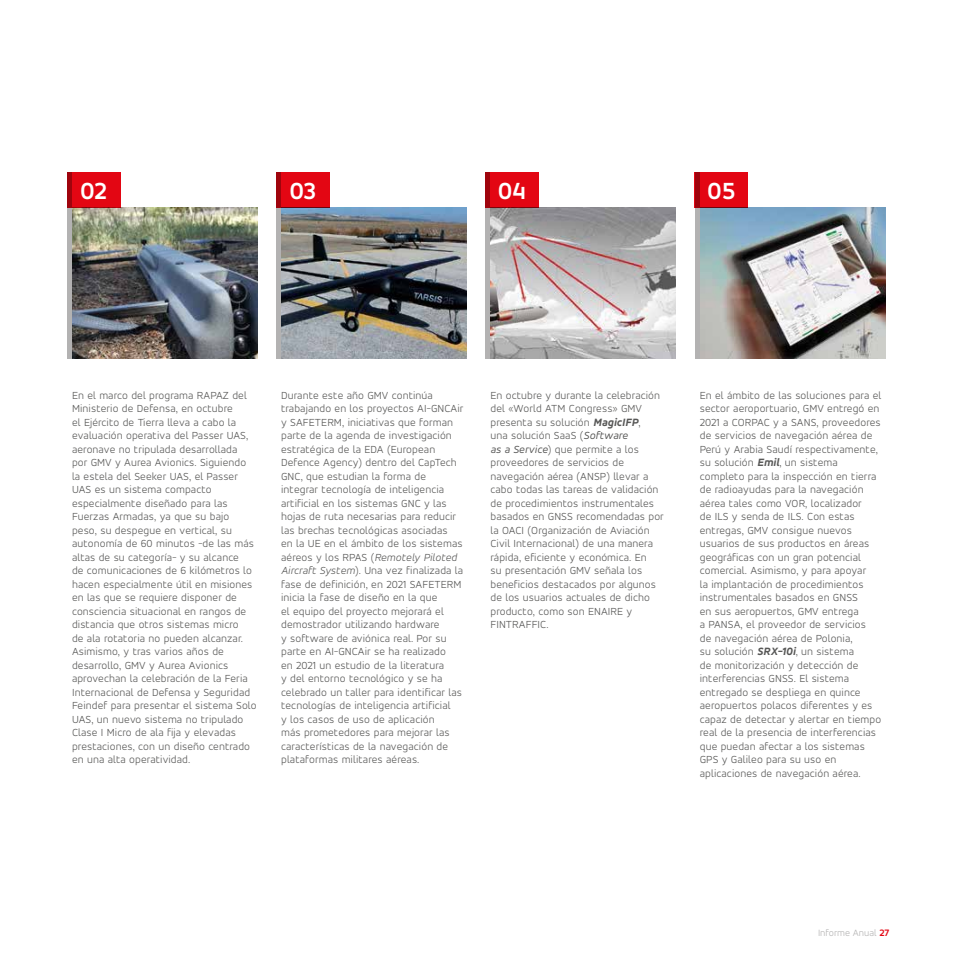
<style>
.page{position:relative;width:957px;height:957px;background:#fff}
.page>*{position:absolute;margin:0;border:0;box-sizing:border-box;transform-origin:0 0}
.t1{font:700 25px "Accord Alternate";letter-spacing:-.01em;color:#fff}
.t2{font:300 11.25px/13.5px "Accord Alternate";letter-spacing:.01em;color:#575756}
.t3{font:300 10px "Accord Alternate";color:#b3b2b2}
.s1{font-style:italic}
.s2{font-weight:700;font-style:italic;font-stretch:expanded}
.s3{font-weight:400;font-style:italic}
.s4{font-weight:700;color:#e30613}
</style>
<div class="page">
<img style="left:72px;top:207px;width:185px;height:151px">
<img style="left:281px;top:207px;width:185px;height:151px">
<img style="left:490px;top:207px;width:186px;height:151px">
<img style="left:700px;top:207px;width:185px;height:151px">
<div style="left:67px;top:172px;width:5px;height:186px;background:#b3b2b2"></div>
<div style="left:276px;top:172px;width:5px;height:186px;background:#b3b2b2"></div>
<div style="left:485px;top:172px;width:5px;height:186px;background:#b3b2b2"></div>
<div style="left:695px;top:172px;width:5px;height:186px;background:#b3b2b2"></div>
<div style="left:67px;top:172px;width:53px;height:35px;background:#e30613"></div>
<div style="left:276px;top:172px;width:53px;height:35px;background:#e30613"></div>
<div style="left:485px;top:172px;width:53px;height:35px;background:#e30613"></div>
<div style="left:695px;top:172px;width:53px;height:35px;background:#e30613"></div>
<h1 class="t1" style="left:80px;top:176px;width:29px">02</h1>
<h1 class="t1" style="left:289px;top:176px;width:28px">03</h1>
<h1 class="t1" style="left:498px;top:176px;width:30px">04</h1>
<h1 class="t1" style="left:707px;top:176px;width:30px">05</h1>
<p class="t2" style="left:281px;top:388px;width:184px">Durante este año GMV continúa trabajando en los proyectos AI-GNCAir y SAFETERM, iniciativas que forman parte de la agenda de investigación estratégica de la EDA (European Defence Agency) dentro del CapTech GNC, que estudian la forma de integrar tecnología de inteligencia artificial en los sistemas GNC y las hojas de ruta necesarias para reducir las brechas tecnológicas asociadas<br>en la UE en el ámbito de los sistemas aéreos y los RPAS (<span class="s1">Remotely Piloted Aircraft System</span>). Una vez finalizada la fase de definición, en 2021 SAFETERM inicia la fase de diseño en la que<br>el equipo del proyecto mejorará el demostrador utilizando hardware<br>y software de aviónica real. Por su parte en AI-GNCAir se ha realizado<br>en 2021 un estudio de la literatura<br>y del entorno tecnológico y se ha celebrado un taller para identificar las tecnologías de inteligencia artificial<br>y los casos de uso de aplicación<br>más prometedores para mejorar las características de la navegación de plataformas militares aéreas.</p>
<p class="t2" style="left:72px;top:388px;width:186px">En el marco del programa RAPAZ del Ministerio de Defensa, en octubre<br>el Ejército de Tierra lleva a cabo la evaluación operativa del Passer UAS, aeronave no tripulada desarrollada<br>por GMV y Aurea Avionics. Siguiendo la estela del Seeker UAS, el Passer UAS es un sistema compacto especialmente diseñado para las Fuerzas Armadas, ya que su bajo peso, su despegue en vertical, su autonomía de 60 minutos -de las más altas de su categoría- y su alcance<br>de comunicaciones de 6 kilómetros lo hacen especialmente útil en misiones en las que se requiere disponer de consciencia situacional en rangos de distancia que otros sistemas micro<br>de ala rotatoria no pueden alcanzar.<br>Asimismo, y tras varios años de desarrollo, GMV y Aurea Avionics aprovechan la celebración de la Feria Internacional de Defensa y Seguridad Feindef para presentar el sistema Solo UAS, un nuevo sistema no tripulado Clase I Micro de ala fija y elevadas prestaciones, con un diseño centrado en una alta operatividad.</p>
<p class="t2" style="left:490px;top:388px;width:175px">En octubre y durante la celebración del «World ATM Congress» GMV presenta su solución <span class="s2">MagicIFP</span>,<br>una solución SaaS (<span class="s3">Software<br>as a Service</span>) que permite a los proveedores de servicios de navegación aérea (ANSP) llevar a cabo todas las tareas de validación de procedimientos instrumentales basados en GNSS recomendadas por la OACI (Organización de Aviación<br>Civil Internacional) de una manera rápida, eficiente y económica. En<br>su presentación GMV señala los beneficios destacados por algunos de los usuarios actuales de dicho producto, como son ENAIRE y<br>FINTRAFFIC.</p>
<p class="t2" style="left:700px;top:388px;width:183px">En el ámbito de las soluciones para el sector aeroportuario, GMV entregó en 2021 a CORPAC y a SANS, proveedores de servicios de navegación aérea de Perú y Arabia Saudí respectivamente, su solución <span class="s2">Emil</span>, un sistema completo para la inspección en tierra de radioayudas para la navegación aérea tales como VOR, localizador<br>de ILS y senda de ILS. Con estas entregas, GMV consigue nuevos usuarios de sus productos en áreas geográficas con un gran potencial comercial. Asimismo, y para apoyar<br>la implantación de procedimientos instrumentales basados en GNSS<br>en sus aeropuertos, GMV entrega<br>a PANSA, el proveedor de servicios<br>de navegación aérea de Polonia,<br>su solución <span class="s2">SRX-10i</span>, un sistema<br>de monitorización y detección de interferencias GNSS. El sistema entregado se despliega en quince aeropuertos polacos diferentes y es capaz de detectar y alertar en tiempo real de la presencia de interferencias que puedan afectar a los sistemas GPS y Galileo para su uso en aplicaciones de navegación aérea.</p>
<p class="t3" style="left:818px;top:926px;width:73px">Informe Anual <span class="s4">27</span></p>
</div>
